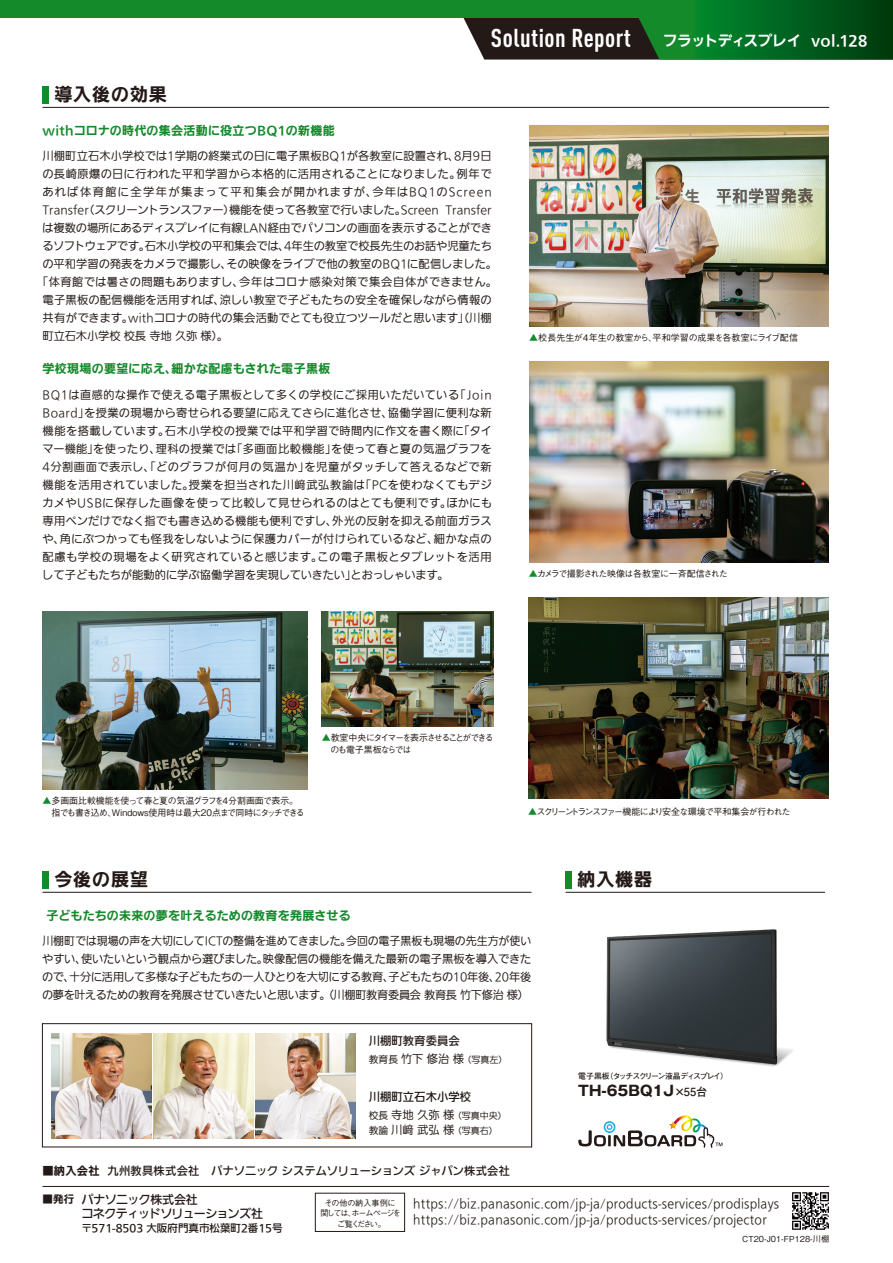
<style>
.page{position:relative;width:893px;height:1263px;background:#fff}
.page>*{position:absolute;margin:0;border:0;box-sizing:border-box;transform-origin:0 0}
.t1{font:700 condensed 25.5px "DIN Pro";letter-spacing:.02em;color:#fff}
.t2{font:18px "PUD Go Dp B";letter-spacing:.05em;color:#231916}
.t3{font:14.25px "PUD Go Dp B";letter-spacing:-.005em;color:#fff}
.t4{font:700 14.25px "Gothic MB101 Pro";color:#231916}
.t5{font:12px/16.5px "PUD Go Dp R";letter-spacing:.02em;color:#231916;scale:.95 1}
.t6{font:12px "PUD Go Dp B";letter-spacing:.02em;color:#158a2b}
.t7{font:12px/14.2px "PUD Go Dp M";letter-spacing:-.045em;color:#231916}
.t8{font:11.4px "PUD Go Dp M";color:#231916}
.t9{font:11.25px/18px "PUD Go Dp R";color:#231916;text-align:justify}
.t10{font:11.25px "PUD Go Dp M";color:#231916}
.t11{font:11.25px "PUD Go Dp R";letter-spacing:.09em;color:#231916}
.t12{font:11.25px "PUD Go Dp R";letter-spacing:.035em;color:#231916}
.t13{font:11.25px "PUD Go Dp R";letter-spacing:.03em;color:#231916}
.t14{font:10.5px "PUD Go Dp M";color:#231916}
.t15{font:500 9px/12px "Gothic BBB Pro";letter-spacing:-.075em;color:#231916}
.t16{font:500 9px "Gothic BBB Pro";letter-spacing:-.115em;color:#231916}
.t17{font:500 9px "Gothic BBB Pro";letter-spacing:-.01em;color:#231916}
.t18{font:500 9px/12px "Gothic BBB Pro";letter-spacing:-.14em;color:#231916}
.t19{font:500 9px "Gothic BBB Pro";letter-spacing:-.055em;color:#231916}
.t20{font:9px "PUD Go Dp R";color:#231916}
.t21{font:500 8.25px "Gothic BBB Pro";color:#231916}
.t22{font:500 8.1px/10.5px "Gothic BBB Pro";letter-spacing:-.135em;color:#231916;text-align:center}
.t23{font:700 7.8px "Futo Go B101 Pro";letter-spacing:-.14em;color:#231916}
.s1{font-size:11.25px;color:#158a2b}
.s2{font-size:9.75px}
.s3{font-size:9px}
.s4{font-size:11.25px}
.s5{font-family:"PUD Go Dp B"}
.s6{font-family:"Futo Go B101 Pro";font-size:11.25px}
.s7{font-family:"PUD Go Dp B";font-size:10.5px}
</style>
<div class="page">
<img style="left:43px;top:611px;width:265px;height:178px">
<img style="left:52px;top:1033px;width:100px;height:105px">
<img style="left:154px;top:1033px;width:100px;height:105px">
<img style="left:256px;top:1033px;width:100px;height:105px">
<img style="left:606px;top:929px;width:187px;height:138px">
<hr style="left:43px;top:1186px;width:786px;height:1px;background:#231916">
<hr style="left:566px;top:892px;width:259px;height:1px;background:#231916">
<div style="left:566px;top:871px;width:6px;height:17px;background:#158a2b"></div>
<div style="left:42px;top:1023px;width:490px;height:124px;border:1px solid #231916"></div>
<hr style="left:43px;top:107px;width:786px;height:1px;background:#231916">
<div style="left:43px;top:86px;width:6px;height:17px;background:#158a2b"></div>
<hr style="left:43px;top:892px;width:488px;height:1px;background:#231916">
<div style="left:43px;top:871px;width:6px;height:17px;background:#158a2b"></div>
<img style="left:529px;top:598px;width:300px;height:201px">
<img style="left:529px;top:125px;width:300px;height:201px">
<img style="left:529px;top:361px;width:300px;height:201px">
<img style="left:322px;top:611px;width:171px;height:115px">
<svg style="left:463px;top:17px;width:430px;height:43px;background:#184e23"></svg>
<svg style="left:0;top:0;width:893px;height:17px;background:#108028"></svg>
<svg style="left:578px;top:1115px;width:144px;height:33px"></svg>
<div style="left:315px;top:1193px;width:90px;height:39px;border:1px solid #231916"></div>
<img style="left:792px;top:1192px;width:37px;height:38px">
<h2 class="t2" style="left:54px;top:81px;width:114px">導入後の効果</h2>
<h1 class="t1" style="left:491px;top:19px;width:141px">Solution Report</h1>
<p class="t3" style="left:663px;top:30px;width:206px">フラットディスプレイ vol.128</p>
<p class="t6" style="left:43px;top:122px;width:294px">withコロナの時代の集会活動に役立つBQ1の新機能</p>
<p class="t9" style="left:43px;top:148px;width:451px">川棚町立石木小学校では1学期の終業式の日に電子黒板BQ1が各教室に設置され、8月9日</p>
<p class="t13" style="left:42px;top:166px;width:451px">の長崎原爆の日に行われた平和学習から本格的に活用されることになりました。例年で</p>
<p class="t11" style="left:42px;top:184px;width:451px">あれば体育館に全学年が集まって平和集会が開かれますが、今年はBQ1のScreen</p>
<p class="t9" style="left:43px;top:202px;width:451px">Transfer（スクリーントランスファー）機能を使って各教室で行いました。Screen Transfer</p>
<p class="t9" style="left:42px;top:220px;width:451px">は複数の場所にあるディスプレイに有線LAN経由でパソコンの画面を表示することができ</p>
<p class="t9" style="left:42px;top:238px;width:451px">るソフトウェアです。石木小学校の平和集会では、4年生の教室で校長先生のお話や児童たち</p>
<p class="t9" style="left:42px;top:256px;width:456px">の平和学習の発表をカメラで撮影し、その映像をライブで他の教室のBQ1に配信しました。</p>
<p class="t12" style="left:37px;top:274px;width:462px">「体育館では暑さの問題もありますし、今年はコロナ感染対策で集会自体ができません。</p>
<p class="t9" style="left:43px;top:292px;width:451px">電子黒板の配信機能を活用すれば、涼しい教室で子どもたちの安全を確保しながら情報の</p>
<p class="t9" style="left:43px;top:310px;width:451px">共有ができます。withコロナの時代の集会活動でとても役立つツールだと思います」（川棚</p>
<p class="t9" style="left:43px;top:328px;width:187px">町立石木小学校 校長 寺地 久弥 様）。</p>
<p class="t6" style="left:43px;top:360px;width:289px">学校現場の要望に応え、細かな配慮もされた電子黒板</p>
<p class="t9" style="left:42px;top:386px;width:451px">BQ1は直感的な操作で使える電子黒板として多くの学校にご採用いただいている「Join Board」を授業の現場から寄せられる要望に応えてさらに進化させ、協働学習に便利な新機能を搭載しています。石木小学校の授業では平和学習で時間内に作文を書く際に「タイマー機能」を使ったり、理科の授業では「多画面比較機能」を使って春と夏の気温グラフを4分割画面で表示し、「どのグラフが何月の気温か」を児童がタッチして答えるなどで新機能を活用されていました。授業を担当された川﨑武弘教諭は「PCを使わなくてもデジカメやUSBに保存した画像を使って比較して見せられるのはとても便利です。ほかにも専用ペンだけでなく指でも書き込める機能も便利ですし、外光の反射を抑える前面ガラスや、角にぶつかっても怪我をしないように保護カバーが付けられているなど、細かな点の配慮も学校の現場をよく研究されていると感じます。この電子黒板とタブレットを活用して子どもたちが能動的に学ぶ協働学習を実現していきたい」とおっしゃいます。</p>
<p class="t17" style="left:529px;top:330px;width:270px"><span class="s1">▲</span>校長先生が4年生の教室から、平和学習の成果を各教室にライブ配信</p>
<p class="t19" style="left:529px;top:566px;width:200px"><span class="s1">▲</span>カメラで撮影された映像は各教室に一斉配信された</p>
<p class="t15" style="left:52px;top:793px;width:255px;text-indent:-9px"><span class="s1">▲</span>多画面比較機能を使って春と夏の気温グラフを4分割画面で表示。指でも書き込め、Windows使用時は最大20点まで同時にタッチできる</p>
<p class="t18" style="left:330px;top:730px;width:165px;text-indent:-9px"><span class="s1">▲</span>教室中央にタイマーを表示させることができるのも電子黒板ならでは</p>
<h2 class="t2" style="left:54px;top:866px;width:95px">今後の展望</h2>
<p class="t16" style="left:528px;top:804px;width:264px"><span class="s1">▲</span>スクリーントランスファー機能により安全な環境で平和集会が行われた</p>
<h2 class="t2" style="left:577px;top:866px;width:76px">納入機器</h2>
<p class="t6" style="left:46px;top:906px;width:306px">子どもたちの未来の夢を叶えるための教育を発展させる</p>
<p class="t9" style="left:42px;top:933px;width:491px">川棚町では現場の声を大切にしてICTの整備を進めてきました。今回の電子黒板も現場の先生方が使いやすい、使いたいという観点から選びました。映像配信の機能を備えた最新の電子黒板を導入できたので、十分に活用して多様な子どもたちの一人ひとりを大切にする教育、子どもたちの10年後、20年後の夢を叶えるための教育を発展させていきたいと思います。（川棚町教育委員会 教育長 竹下修治 様）</p>
<p class="t8" style="left:369px;top:1032px;width:92px">川棚町教育委員会</p>
<p class="t9" style="left:369px;top:1050px;width:140px"><span class="s2">教育長</span> 竹下 修治 様 <span class="s3">（写真左）</span></p>
<p class="t8" style="left:369px;top:1088px;width:104px">川棚町立石木小学校</p>
<p class="t20" style="left:369px;top:1109px;width:139px"><span class="s2">校長</span> <span class="s4">寺地 久弥 様</span> （写真中央）</p>
<p class="t9" style="left:369px;top:1121px;width:130px"><span class="s2">教諭</span> 川﨑 武弘 様 <span class="s3">（写真右）</span></p>
<p class="t10" style="left:42px;top:1162px;width:469px"><span class="s5">■納入会社</span> 九州教具株式会社　パナソニック システムソリューションズ ジャパン株式会社</p>
<p class="t23" style="left:578px;top:1070px;width:151px">電子黒板（タッチスクリーン液晶ディスプレイ）</p>
<p class="t4" style="left:578px;top:1079px;width:131px">TH-65BQ1J<span class="s6">×55台</span></p>
<p class="t7" style="left:81px;top:1192px;width:183px;text-indent:-39px"><span class="s7">■発行</span> パナソニック株式会社<br>コネクティッドソリューションズ社</p>
<p class="t14" style="left:81px;top:1220px;width:203px">〒571-8503 大阪府門真市松葉町2番15号</p>
<p class="t22" style="left:320px;top:1196px;width:82px">その他の納入事例に関しては、ホームページをご覧ください。</p>
<p class="t5" style="left:413px;top:1196px;width:387px">https://biz.panasonic.com/jp-ja/products-services/prodisplays https://biz.panasonic.com/jp-ja/products-services/projector</p>
<p class="t21" style="left:742px;top:1232px;width:89px">CT20-J01-FP128-川棚</p>
</div>
